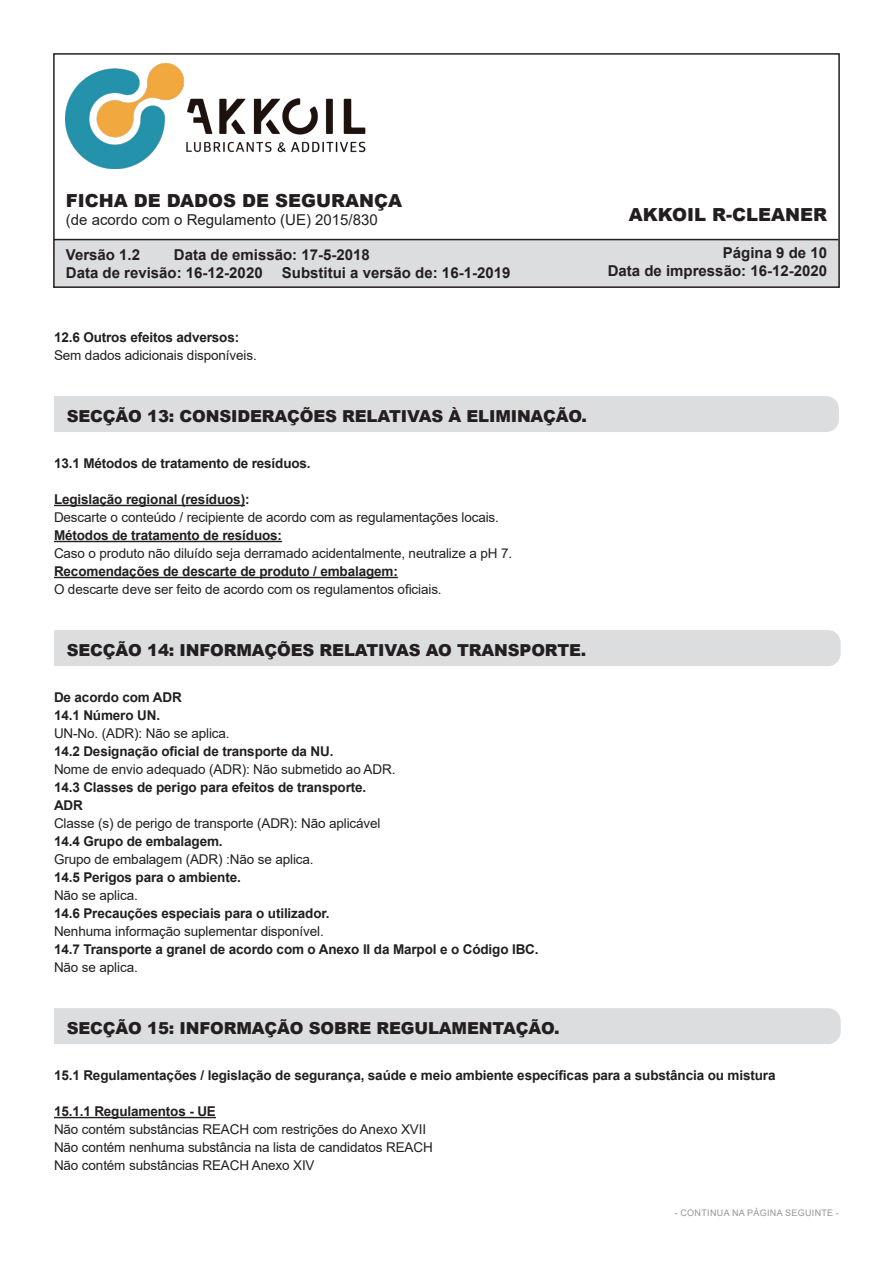
<style>
.page{position:relative;width:893px;height:1263px;background:#fff}
.page>*{position:absolute;margin:0;border:0;box-sizing:border-box;transform-origin:0 0}
.t1{font:900 18px "Arial";color:#231f20}
.t2{font:900 16.5px "Arial";letter-spacing:-.01em;color:#231f20}
.t3{font:700 15px/18px "Arial";color:#231f20}
.t4{font:15px "Arial";color:#231f20}
.t5{font:13.5px "Arial";letter-spacing:-.01em;color:#231f20}
.t6{font:700 13.5px "Arial";letter-spacing:-.01em;color:#231f20}
.t7{font:9px "Arial";letter-spacing:.035em;color:#939598}
</style>
<div class="page">
<div style="left:53px;top:240px;width:787px;height:48px;background:#dcdddf"></div>
<div style="left:53px;top:53px;width:787px;height:235px;border:2px solid #231f20"></div>
<img style="left:66px;top:64px;width:300px;height:104px">
<hr style="left:54px;top:239px;width:784px;height:1px;background:#231f20">
<hr style="left:54px;top:505px;width:191px;height:1px;background:#231f20">
<hr style="left:54px;top:541px;width:228px;height:1px;background:#231f20">
<hr style="left:54px;top:577px;width:344px;height:1px;background:#231f20">
<hr style="left:54px;top:1117px;width:162px;height:1px;background:#231f20">
<div style="left:54px;top:396px;width:785px;height:36px;background:#dcdddf"></div>
<div style="left:54px;top:630px;width:787px;height:36px;background:#dcdddf"></div>
<div style="left:54px;top:1008px;width:787px;height:36px;background:#dcdddf"></div>
<h1 class="t1" style="left:66px;top:187px;width:338px">FICHA DE DADOS DE SEGURANÇA</h1>
<p class="t4" style="left:66px;top:209px;width:313px">(de acordo com o Regulamento (UE) 2015/830</p>
<p class="t3" style="left:66px;top:246px;width:76px">Versão 1.2</p>
<p class="t3" style="left:66px;top:246px;width:305px;text-indent:108px">Data de emissão: 17-5-2018<br>Data de revisão: 16-12-2020</p>
<p class="t3" style="left:282px;top:264px;width:230px">Substitui a versão de: 16-1-2019</p>
<p class="t6" style="left:54px;top:328px;width:187px">12.6 Outros efeitos adversos:</p>
<p class="t5" style="left:54px;top:346px;width:204px">Sem dados adicionais disponíveis.</p>
<p class="t2" style="left:67px;top:404px;width:522px">SECÇÃO 13: CONSIDERAÇÕES RELATIVAS À ELIMINAÇÃO.</p>
<p class="t6" style="left:54px;top:454px;width:258px">13.1 Métodos de tratamento de resíduos.</p>
<p class="t6" style="left:54px;top:490px;width:197px">Legislação regional (resíduos):</p>
<p class="t5" style="left:54px;top:508px;width:446px">Descarte o conteúdo / recipiente de acordo com as regulamentações locais.</p>
<p class="t6" style="left:54px;top:526px;width:230px">Métodos de tratamento de resíduos:</p>
<p class="t5" style="left:54px;top:544px;width:460px">Caso o produto não diluído seja derramado acidentalmente, neutralize a pH 7.</p>
<p class="t6" style="left:54px;top:562px;width:345px">Recomendações de descarte de produto / embalagem:</p>
<p class="t5" style="left:54px;top:580px;width:389px">O descarte deve ser feito de acordo com os regulamentos oficiais.</p>
<p class="t2" style="left:67px;top:638px;width:521px">SECÇÃO 14: INFORMAÇÕES RELATIVAS AO TRANSPORTE.</p>
<p class="t6" style="left:54px;top:688px;width:129px">De acordo com ADR</p>
<p class="t6" style="left:54px;top:706px;width:108px">14.1 Número UN.</p>
<p class="t5" style="left:54px;top:724px;width:177px">UN-No. (ADR): Não se aplica.</p>
<p class="t6" style="left:54px;top:742px;width:281px">14.2 Designação oficial de transporte da NU.</p>
<p class="t5" style="left:54px;top:760px;width:343px">Nome de envio adequado (ADR): Não submetido ao ADR.</p>
<p class="t6" style="left:54px;top:778px;width:314px">14.3 Classes de perigo para efeitos de transporte.</p>
<p class="t6" style="left:54px;top:796px;width:30px">ADR</p>
<p class="t5" style="left:54px;top:814px;width:328px">Classe (s) de perigo de transporte (ADR): Não aplicável</p>
<p class="t6" style="left:54px;top:832px;width:170px">14.4 Grupo de embalagem.</p>
<p class="t5" style="left:54px;top:850px;width:261px">Grupo de embalagem (ADR) :Não se aplica.</p>
<p class="t6" style="left:54px;top:868px;width:188px">14.5 Perigos para o ambiente.</p>
<p class="t5" style="left:54px;top:886px;width:85px">Não se aplica.</p>
<p class="t6" style="left:54px;top:904px;width:277px">14.6 Precauções especiais para o utilizador.</p>
<p class="t5" style="left:54px;top:922px;width:271px">Nenhuma informação suplementar disponível.</p>
<p class="t6" style="left:54px;top:940px;width:486px">14.7 Transporte a granel de acordo com o Anexo II da Marpol e o Código IBC.</p>
<p class="t5" style="left:54px;top:958px;width:85px">Não se aplica.</p>
<h1 class="t1" style="left:629px;top:201px;width:200px">AKKOIL R-CLEANER</h1>
<p class="t3" style="left:608px;top:244px;width:221px;text-align:right">Página 9 de 10<br>Data de impressão: 16-12-2020</p>
<p class="t2" style="left:67px;top:1016px;width:494px">SECÇÃO 15: INFORMAÇÃO SOBRE REGULAMENTAÇÃO.</p>
<p class="t6" style="left:54px;top:1066px;width:723px">15.1 Regulamentações / legislação de segurança, saúde e meio ambiente específicas para a substância ou mistura</p>
<p class="t6" style="left:54px;top:1102px;width:163px">15.1.1 Regulamentos - UE</p>
<p class="t5" style="left:54px;top:1120px;width:374px">Não contém substâncias REACH com restrições do Anexo XVII</p>
<p class="t5" style="left:54px;top:1138px;width:380px">Não contém nenhuma substância na lista de candidatos REACH</p>
<p class="t5" style="left:54px;top:1156px;width:262px">Não contém substâncias REACH Anexo XIV</p>
<p class="t7" style="left:675px;top:1206px;width:166px">- CONTINUA NA PÁGINA SEGUINTE -</p>
</div>
